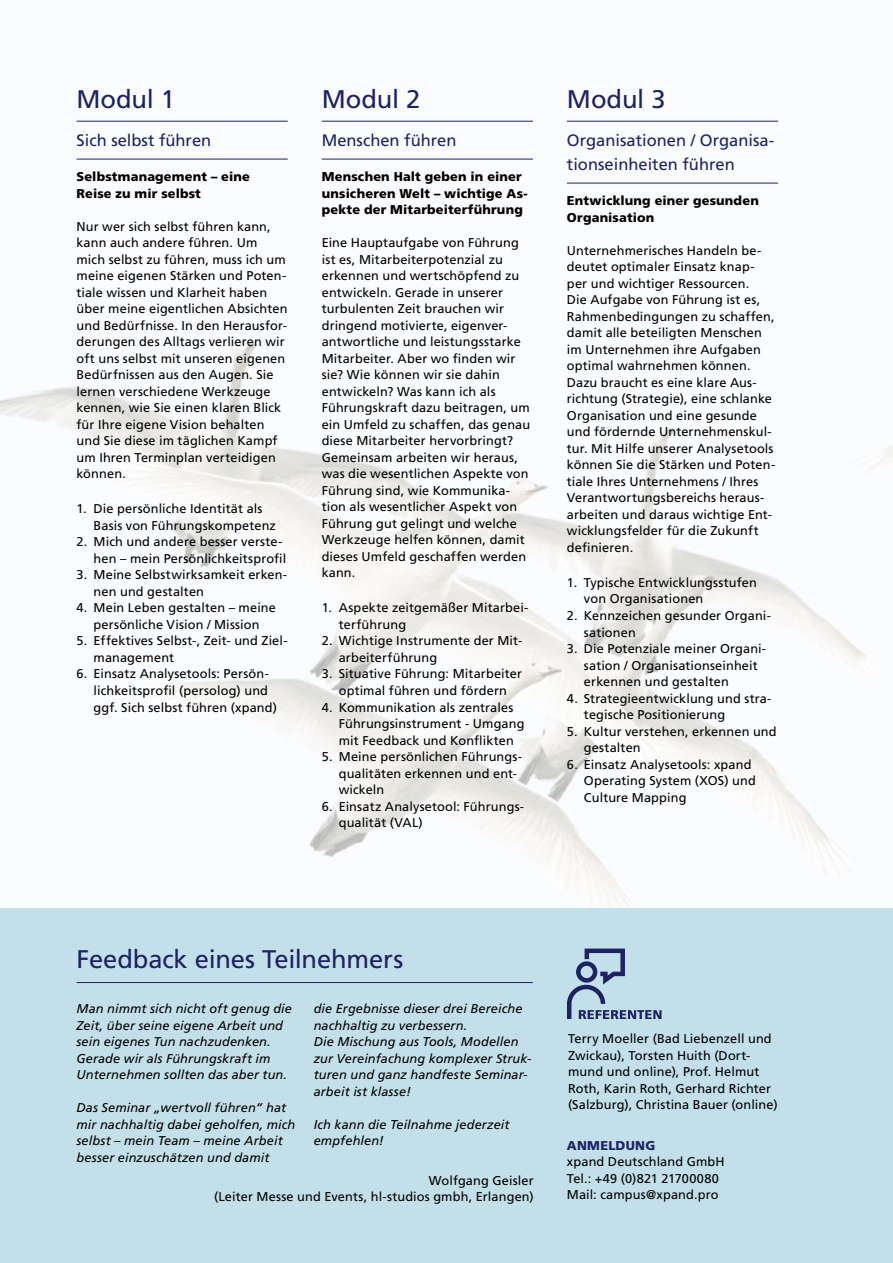
<style>
.page{position:relative;width:893px;height:1263px;background:#fff}
.page>*{position:absolute;margin:0;border:0;box-sizing:border-box;transform-origin:0 0}
.t1{font:25.5px "Frutiger LT Std";letter-spacing:-.005em;color:#1d2362}
.t2{font:16.5px/24px "Frutiger LT Std";color:#1d2362}
.t3{font:12.75px/16.5px "Frutiger LT Std";letter-spacing:.01em;color:#000}
.t4{font:italic 12.75px/16.5px "Frutiger LT Std";letter-spacing:.01em;color:#000}
.t5{font:900 12.75px/16.5px "Frutiger LT Std";letter-spacing:.015em;color:#000}
.t6{font:900 12.75px "Frutiger LT Std";letter-spacing:.015em;color:#1d2362}
</style>
<div class="page">
<div style="left:0;top:0;width:893px;height:965px;background:#fafcfe"></div>
<img style="left:0;top:182px;width:893px;height:727px">
<hr style="left:77px;top:121px;width:211px;height:1px;background:#1d2362">
<hr style="left:77px;top:159px;width:211px;height:1px;background:#1d2362">
<hr style="left:322px;top:121px;width:211px;height:1px;background:#1d2362">
<hr style="left:322px;top:159px;width:211px;height:1px;background:#1d2362">
<hr style="left:567px;top:121px;width:211px;height:1px;background:#1d2362">
<hr style="left:567px;top:183px;width:211px;height:1px;background:#1d2362">
<div style="left:0;top:909px;width:893px;height:354px;background:#c3e0ea"></div>
<hr style="left:77px;top:982px;width:456px;height:1px;background:#1d2362">
<svg style="left:567px;top:948px;width:94px;height:71px"></svg>
<h1 class="t1" style="left:77px;top:85px;width:100px">Modul 1</h1>
<p class="t2" style="left:77px;top:129px;width:136px">Sich selbst führen</p>
<p class="t5" style="left:77px;top:169px;width:175px">Selbstmanagement – eine<br>Reise zu mir selbst</p>
<p class="t3" style="left:77px;top:218px;width:212px">Nur wer sich selbst führen kann, kann auch andere führen. Um mich selbst zu führen, muss ich um meine eigenen Stärken und Poten&shy;tiale wissen und Klarheit haben über meine eigentlichen Absichten und Bedürfnisse. In den Herausfor&shy;derungen des Alltags verlieren wir oft uns selbst mit unseren eigenen<br>Bedürfnissen aus den Augen. Sie lernen verschiedene Werkzeuge kennen, wie Sie einen klaren Blick für Ihre eigene Vision behalten und Sie diese im täglichen Kampf um Ihren Terminplan verteidigen können.</p>
<p class="t3" style="left:94px;top:501px;width:184px;text-indent:-17px">1. Die persönliche Identität als<br>Basis von Führungskompetenz</p>
<p class="t3" style="left:94px;top:534px;width:194px;text-indent:-17px">2. Mich und andere besser verste&shy;hen – mein Persönlichkeitsprofil</p>
<p class="t3" style="left:94px;top:567px;width:195px;text-indent:-17px">3. Meine Selbstwirksamkeit erken&shy;nen und gestalten</p>
<p class="t3" style="left:77px;top:600px;width:201px;text-align:center">4. Mein Leben gestalten – meine persönliche Vision / Mission</p>
<p class="t3" style="left:94px;top:633px;width:196px;text-indent:-17px">5. Effektives Selbst-, Zeit- und Ziel&shy;management</p>
<p class="t3" style="left:94px;top:666px;width:185px;text-indent:-17px">6. Einsatz Analysetools: Persön&shy;lichkeitsprofil (persolog) und ggf. Sich selbst führen (xpand)</p>
<h1 class="t1" style="left:322px;top:85px;width:100px">Modul 2</h1>
<p class="t2" style="left:322px;top:129px;width:136px">Menschen führen</p>
<p class="t5" style="left:322px;top:169px;width:207px">Menschen Halt geben in einer unsicheren Welt – wichtige As&shy;pekte der Mitarbeiterführung</p>
<p class="t3" style="left:322px;top:235px;width:210px">Eine Hauptaufgabe von Führung ist es, Mitarbeiterpotenzial zu erkennen und wertschöpfend zu entwickeln. Gerade in unserer turbulenten Zeit brauchen wir dringend motivierte, eigenver&shy;antwortliche und leistungsstarke<br>Mitarbeiter. Aber wo finden wir sie? Wie können wir sie dahin entwickeln? Was kann ich als<br>Führungskraft dazu beitragen, um ein Umfeld zu schaffen, das genau diese Mitarbeiter hervorbringt?<br>Gemeinsam arbeiten wir heraus, was die wesentlichen Aspekte von<br>Führung sind, wie Kommunika&shy;tion als wesentlicher Aspekt von<br>Führung gut gelingt und welche<br>Werkzeuge helfen können, damit dieses Umfeld geschaffen werden kann.</p>
<p class="t3" style="left:339px;top:600px;width:191px;text-indent:-17px">1. Aspekte zeitgemäßer Mitarbei&shy;terführung</p>
<p class="t3" style="left:339px;top:633px;width:185px;text-indent:-17px">2. Wichtige Instrumente der Mit&shy;arbeiterführung</p>
<p class="t3" style="left:322px;top:666px;width:202px;text-align:center">3. Situative Führung: Mitarbeiter optimal führen und fördern</p>
<p class="t3" style="left:339px;top:699px;width:187px;text-indent:-17px">4. Kommunikation als zentrales<br>Führungsinstrument - Umgang mit Feedback und Konflikten</p>
<p class="t3" style="left:339px;top:748px;width:185px;text-indent:-17px">5. Meine persönlichen Führungs&shy;qualitäten erkennen und ent&shy;wickeln</p>
<p class="t3" style="left:339px;top:798px;width:187px;text-indent:-17px">6. Einsatz Analysetool: Führungs&shy;qualität (VAL)</p>
<h1 class="t1" style="left:567px;top:85px;width:100px">Modul 3</h1>
<p class="t2" style="left:567px;top:129px;width:209px">Organisationen / Organisa&shy;tionseinheiten führen</p>
<p class="t5" style="left:567px;top:193px;width:193px">Entwicklung einer gesunden<br>Organisation</p>
<p class="t3" style="left:567px;top:242px;width:210px">Unternehmerisches Handeln be&shy;deutet optimaler Einsatz knap&shy;per und wichtiger Ressourcen.<br>Die Aufgabe von Führung ist es,<br>Rahmenbedingungen zu schaffen, damit alle beteiligten Menschen im Unternehmen ihre Aufgaben optimal wahrnehmen können.<br>Dazu braucht es eine klare Aus&shy;richtung (Strategie), eine schlanke<br>Organisation und eine gesunde und fördernde Unternehmenskul&shy;tur. Mit Hilfe unserer Analysetools können Sie die Stärken und Poten&shy;tiale Ihres Unternehmens / Ihres<br>Verantwortungsbereichs heraus&shy;arbeiten und daraus wichtige Ent&shy;wicklungsfelder für die Zukunft definieren.</p>
<p class="t3" style="left:584px;top:574px;width:174px;text-indent:-17px">1. Typische Entwicklungsstufen von Organisationen</p>
<p class="t3" style="left:584px;top:607px;width:188px;text-indent:-17px">2. Kennzeichen gesunder Organi&shy;sationen</p>
<p class="t3" style="left:584px;top:640px;width:184px;text-indent:-17px">3. Die Potenziale meiner Organi&shy;sation / Organisationseinheit erkennen und gestalten</p>
<p class="t3" style="left:584px;top:690px;width:189px;text-indent:-17px">4. Strategieentwicklung und stra&shy;tegische Positionierung</p>
<p class="t3" style="left:584px;top:723px;width:194px;text-indent:-17px">5. Kultur verstehen, erkennen und gestalten</p>
<p class="t3" style="left:584px;top:756px;width:173px;text-indent:-17px">6. Einsatz Analysetools: xpand<br>Operating System (XOS) und<br>Culture Mapping</p>
<h1 class="t1" style="left:77px;top:944px;width:328px">Feedback eines Teilnehmers</h1>
<p class="t4" style="left:77px;top:1001px;width:217px">Man nimmt sich nicht oft genug die Zeit, über seine eigene Arbeit und sein eigenes Tun nachzudenken.<br>Gerade wir als Führungskraft im Unternehmen sollten das aber tun.</p>
<p class="t4" style="left:77px;top:1100px;width:220px">Das Seminar „wertvoll führen“ hat mir nachhaltig dabei geholfen, mich selbst – mein Team – meine Arbeit besser einzuschätzen und damit</p>
<p class="t4" style="left:314px;top:1001px;width:219px">die Ergebnisse dieser drei Bereiche nachhaltig zu verbessern.<br>Die Mischung aus Tools, Modellen zur Vereinfachung komplexer Struk&shy;turen und ganz handfeste Seminar&shy;arbeit ist klasse!</p>
<p class="t4" style="left:314px;top:1116px;width:197px">Ich kann die Teilnahme jederzeit empfehlen!</p>
<p class="t3" style="left:214px;top:1172px;width:321px;text-align:right">Wolfgang Geisler<br>(Leiter Messe und Events, hl-studios gmbh, Erlangen)</p>
<p class="t3" style="left:568px;top:1031px;width:211px">Terry Moeller (Bad Liebenzell und Zwickau), Torsten Huith (Dort&shy;mund und online), Prof. Helmut Roth, Karin Roth, Gerhard Richter (Salzburg), Christina Bauer (online)</p>
<p class="t6" style="left:567px;top:1137px;width:90px">ANMELDUNG</p>
<p class="t3" style="left:567px;top:1153px;width:159px">xpand Deutschland GmbH<br>Tel.: +49 (0)821 21700080<br>Mail: campus@xpand.pro</p>
</div>
